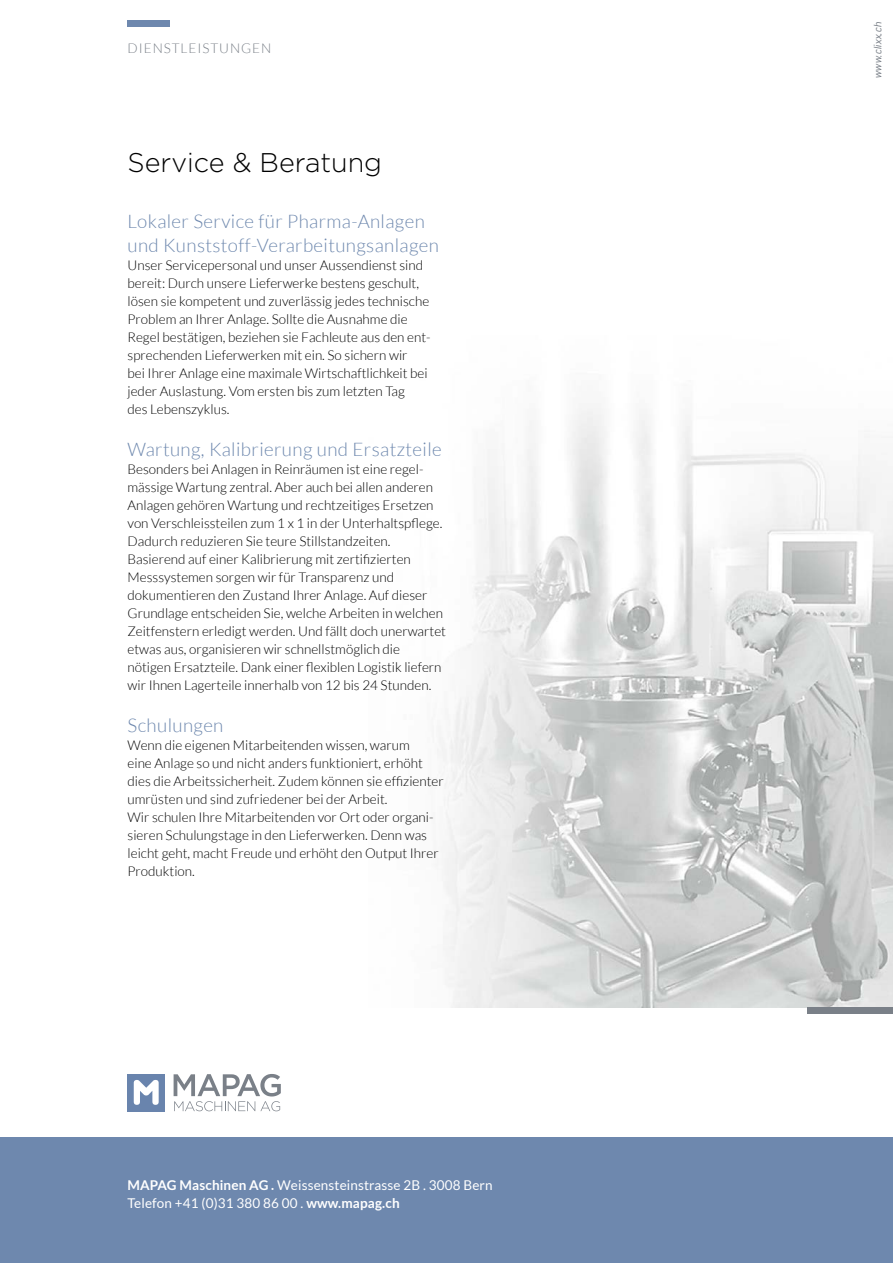
<style>
.page{position:relative;width:893px;height:1263px;background:#fff}
.page>*{position:absolute;margin:0;border:0;box-sizing:border-box;transform-origin:0 0}
.t1{font:300 27px "Gotham";color:#000}
.t2{font:300 18.75px/24px "Lato";letter-spacing:.02em;color:#6e88ae}
.t3{font:300 13.5px/18px "Lato";color:#000}
.t4{font:13.5px/18px "Lato";letter-spacing:.01em;color:#fff}
.t5{font:300 13.5px "Lato";letter-spacing:.07em;color:#7a8088}
.t6{font:italic 300 12px "Conduit ITC";color:#7a8088}
.s1{font-weight:700}
</style>
<div class="page">
<div style="left:128px;top:20px;width:42px;height:7px;background:#6e88ae"></div>
<img style="left:437px;top:408px;width:456px;height:600px">
<div style="left:808px;top:1008px;width:85px;height:6px;background:#7a8088"></div>
<div style="left:0;top:1137px;width:893px;height:126px;background:#6e88ae"></div>
<div style="left:128px;top:1074px;width:37px;height:37px;background:#6984ad"></div>
<svg style="left:134px;top:1080px;width:25px;height:25px"></svg>
<svg style="left:174px;top:1074px;width:107px;height:37px"></svg>
<p class="t5" style="left:128px;top:41px;width:145px">DIENSTLEISTUNGEN</p>
<h1 class="t1" style="left:128px;top:146px;width:256px">Service &amp; Beratung</h1>
<h2 class="t2" style="left:128px;top:209px;width:313px">Lokaler Service für Pharma-Anlagen und Kunststoff-Verarbeitungsanlagen</h2>
<p class="t3" style="left:128px;top:256px;width:305px">Unser Servicepersonal und unser Aussendienst sind bereit: Durch unsere Lieferwerke bestens geschult, lösen sie kompetent und zuverlässig jedes technische Problem an Ihrer Anlage. Sollte die Ausnahme die Regel bestätigen, beziehen sie Fachleute aus den ent&shy;sprechenden Lieferwerken mit ein. So sichern wir<br>bei Ihrer Anlage eine maximale Wirtschaftlichkeit bei jeder Auslastung. Vom ersten bis zum letzten Tag<br>des Lebenszyklus.</p>
<h2 class="t2" style="left:128px;top:437px;width:316px">Wartung, Kalibrierung und Ersatzteile</h2>
<p class="t3" style="left:128px;top:460px;width:320px">Besonders bei Anlagen in Reinräumen ist eine regel&shy;mässige Wartung zentral. Aber auch bei allen anderen Anlagen gehören Wartung und rechtzeitiges Ersetzen von Verschleissteilen zum 1 x 1 in der Unterhaltspflege.<br>Dadurch reduzieren Sie teure Stillstandzeiten.<br>Basierend auf einer Kalibrierung mit zertifizierten Messsystemen sorgen wir für Transparenz und dokumentieren den Zustand Ihrer Anlage. Auf dieser Grundlage entscheiden Sie, welche Arbeiten in welchen Zeitfenstern erledigt werden. Und fällt doch unerwartet etwas aus, organisieren wir schnellstmöglich die nötigen Ersatzteile. Dank einer flexiblen Logistik liefern wir Ihnen Lagerteile innerhalb von 12 bis 24 Stunden.</p>
<h2 class="t2" style="left:128px;top:713px;width:97px">Schulungen</h2>
<p class="t3" style="left:128px;top:736px;width:318px">Wenn die eigenen Mitarbeitenden wissen, warum<br>eine Anlage so und nicht anders funktioniert, erhöht dies die Arbeitssicherheit. Zudem können sie effizienter umrüsten und sind zufriedener bei der Arbeit.<br>Wir schulen Ihre Mitarbeitenden vor Ort oder organi&shy;sieren Schulungstage in den Lieferwerken. Denn was leicht geht, macht Freude und erhöht den Output Ihrer Produktion.</p>
<p class="t4" style="left:128px;top:1176px;width:367px"><span class="s1">MAPAG Maschinen AG .</span> Weissensteinstrasse 2B . 3008 Bern<br>Telefon +41 (0)31 380 86 00 . <span class="s1">www.mapag.ch</span></p>
<p class="t6" style="left:871px;top:78px;width:58px;rotate:-90deg">www.clixx.ch</p>
</div>
